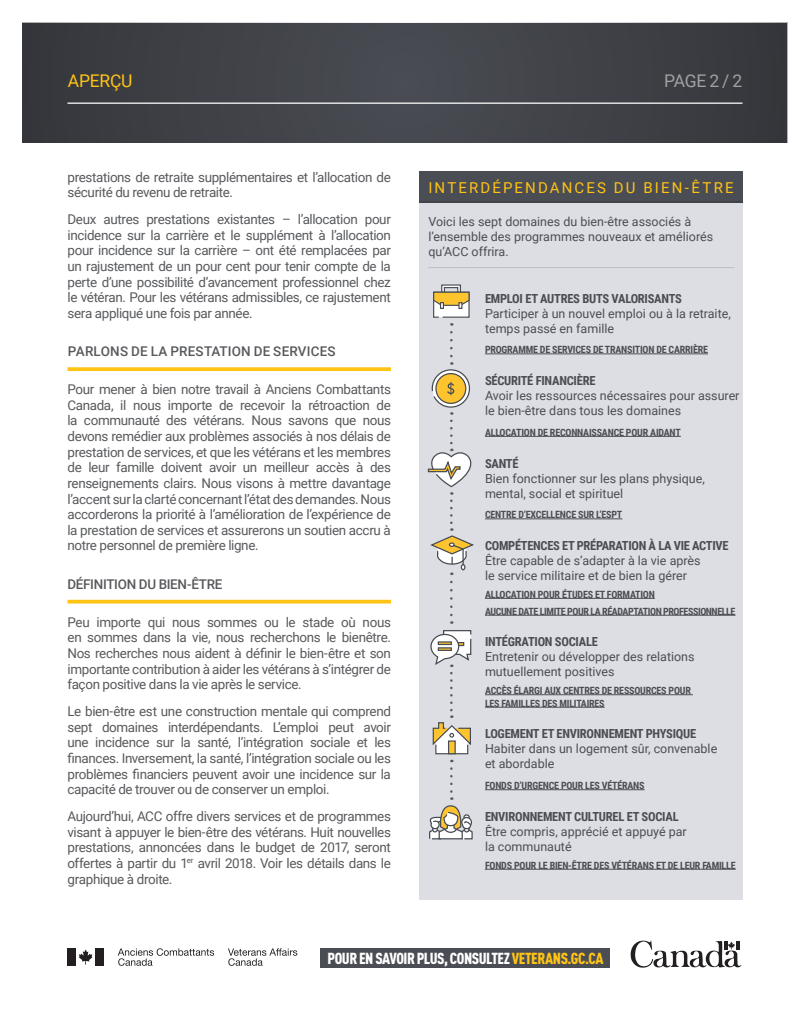
<style>
.page{position:relative;width:810px;height:1035px;background:#fff}
.page>*{position:absolute;margin:0;border:0;box-sizing:border-box;transform-origin:0 0}
.t1{font:17.5px "Roboto";color:#a1a0a2}
.t2{font:17.5px "Roboto";letter-spacing:-.015em;color:#ffc314}
.t3{font:900 15.75px "DIN Cond";letter-spacing:-.03em;color:#fff}
.Headers_-_Call_out_b{font:15px "Roboto";letter-spacing:.14em;color:#ffc314}
.Body{font:13.5px/15.6px "Roboto";letter-spacing:-.025em;color:#57595c;text-align:justify}
.Headings{font:500 13.5px "Roboto";letter-spacing:.005em;color:#57595c}
.Headings-2{font:500 13.5px "Roboto";letter-spacing:-.02em;color:#57595c}
.Headers_-_Call_out_b-2{font:12.5px/15px "Roboto";color:#4b4d54}
.t4{font:700 12.5px "Roboto Condensed";letter-spacing:-.02em;color:#4b4d54}
.t5{font:700 10px/12.5px "Roboto Condensed";letter-spacing:-.02em;color:#4b4d54}
.t6{font:700 10px "Roboto Condensed";letter-spacing:-.04em;color:#4b4d54}
.s1{color:#fec416}
</style>
<div class="page">
<div style="left:22px;top:22px;width:766px;height:121px;background:#3f4148"></div>
<hr style="left:68px;top:103px;width:674px;height:1px;background:#fff">
<svg style="left:68px;top:367px;width:323px;height:4px"></svg>
<svg style="left:68px;top:600px;width:323px;height:4px"></svg>
<div style="left:419px;top:201px;width:323px;height:699px;background:#dddee3"></div>
<div style="left:419px;top:172px;width:323px;height:31px;background:#4b4d54"></div>
<hr style="left:428px;top:267px;width:306px;height:1px;background:#bbbec7">
<svg style="left:433px;top:284px;width:37px;height:42px"></svg>
<svg style="left:431px;top:332px;width:39px;height:83px"></svg>
<svg style="left:427px;top:421px;width:45px;height:74px"></svg>
<svg style="left:430px;top:582px;width:42px;height:85px"></svg>
<svg style="left:430px;top:501px;width:44px;height:74px"></svg>
<svg style="left:432px;top:673px;width:39px;height:81px"></svg>
<svg style="left:429px;top:769px;width:44px;height:71px"></svg>
<hr style="left:485px;top:354px;width:223px;height:1px;background:#4b4d54">
<hr style="left:485px;top:436px;width:196px;height:1px;background:#4b4d54">
<hr style="left:485px;top:519px;width:137px;height:1px;background:#4b4d54">
<hr style="left:485px;top:598px;width:170px;height:1px;background:#4b4d54">
<hr style="left:485px;top:615px;width:251px;height:1px;background:#4b4d54">
<hr style="left:485px;top:694px;width:208px;height:1px;background:#4b4d54">
<hr style="left:485px;top:707px;width:120px;height:1px;background:#4b4d54">
<hr style="left:485px;top:789px;width:160px;height:1px;background:#4b4d54">
<hr style="left:485px;top:869px;width:251px;height:1px;background:#4b4d54">
<div style="left:321px;top:948px;width:289px;height:20px;background:#4b4d54"></div>
<svg style="left:631px;top:941px;width:110px;height:27px"></svg>
<svg style="left:228px;top:948px;width:69px;height:18px"></svg>
<svg style="left:118px;top:948px;width:96px;height:18px"></svg>
<div style="left:68px;top:948px;width:8px;height:18px;background:#231f20"></div>
<div style="left:95px;top:948px;width:9px;height:18px;background:#231f20"></div>
<svg style="left:79px;top:949px;width:13px;height:16px"></svg>
<p class="t2" style="left:68px;top:69px;width:66px">APERÇU</p>
<p class="t1" style="left:664px;top:69px;width:80px">PAGE 2 / 2</p>
<p class="Body" style="left:68px;top:169px;width:325px">prestations de retraite supplémentaires et l’allocation de sécurité du revenu de retraite.</p>
<p class="Body" style="left:68px;top:211px;width:325px">Deux autres prestations existantes – l’allocation pour incidence sur la carrière et le supplément à l’allocation pour incidence sur la carrière – ont été remplacées par un rajustement de un pour cent pour tenir compte de la perte d’une possibilité d’avancement professionnel chez le vétéran. Pour les vétérans admissibles, ce rajustement sera appliqué une fois par année.</p>
<p class="Headings" style="left:68px;top:342px;width:270px">PARLONS DE LA PRESTATION DE SERVICES</p>
<p class="Body" style="left:68px;top:381px;width:325px">Pour mener à bien notre travail à Anciens Combattants Canada, il nous importe de recevoir la rétroaction de la communauté des vétérans. Nous savons que nous devons remédier aux problèmes associés à nos délais de prestation de services, et que les vétérans et les membres de leur famille doivent avoir un meilleur accès à des renseignements clairs. Nous visons à mettre davantage l’accent sur la clarté concernant l’état des demandes. Nous accorderons la priorité à l’amélioration de l’expérience de la prestation de services et assurerons un soutien accru à notre personnel de première ligne.</p>
<p class="Headings-2" style="left:68px;top:574px;width:157px">DÉFINITION DU BIEN-ÊTRE</p>
<p class="Body" style="left:68px;top:614px;width:325px">Peu importe qui nous sommes ou le stade où nous en sommes dans la vie, nous recherchons le bienêtre.<br>Nos recherches nous aident à définir le bien-être et son importante contribution à aider les vétérans à s’intégrer de façon positive dans la vie après le service.</p>
<p class="Body" style="left:68px;top:703px;width:325px">Le bien-être est une construction mentale qui comprend sept domaines interdépendants. L’emploi peut avoir une incidence sur la santé, l’intégration sociale et les finances. Inversement, la santé, l’intégration sociale ou les problèmes financiers peuvent avoir une incidence sur la capacité de trouver ou de conserver un emploi.</p>
<p class="Body" style="left:68px;top:808px;width:325px">Aujourd’hui, ACC offre divers services et de programmes visant à appuyer le bien-être des vétérans. Huit nouvelles prestations, annoncées dans le budget de 2017, seront offertes à partir du 1<sup>er</sup> avril 2018. Voir les détails dans le graphique à droite.</p>
<p class="Headers_-_Call_out_b" style="left:428px;top:177px;width:307px">INTERDÉPENDANCES DU BIEN-ÊTRE</p>
<p class="Headers_-_Call_out_b-2" style="left:428px;top:213px;width:286px">Voici les sept domaines du bien-être associés à l’ensemble des programmes nouveaux et améliorés qu’ACC offrira.</p>
<p class="t4" style="left:485px;top:289px;width:198px">EMPLOI ET AUTRES BUTS VALORISANTS</p>
<p class="Headers_-_Call_out_b-2" style="left:485px;top:305px;width:247px">Participer à un nouvel emploi ou à la retraite, temps passé en famille</p>
<p class="t5" style="left:485px;top:343px;width:225px">PROGRAMME DE SERVICES DE TRANSITION DE CARRIÈRE</p>
<p class="t4" style="left:485px;top:372px;width:112px">SÉCURITÉ FINANCIÈRE</p>
<p class="Headers_-_Call_out_b-2" style="left:485px;top:388px;width:256px">Avoir les ressources nécessaires pour assurer le bien-être dans tous les domaines</p>
<p class="t5" style="left:485px;top:425px;width:197px">ALLOCATION DE RECONNAISSANCE POUR AIDANT</p>
<p class="t4" style="left:485px;top:454px;width:35px">SANTÉ</p>
<p class="Headers_-_Call_out_b-2" style="left:485px;top:470px;width:221px">Bien fonctionner sur les plans physique, mental, social et spirituel</p>
<p class="t5" style="left:485px;top:508px;width:139px">CENTRE D’EXCELLENCE SUR L’ESPT</p>
<p class="t4" style="left:485px;top:537px;width:245px">COMPÉTENCES ET PRÉPARATION À LA VIE ACTIVE</p>
<p class="Headers_-_Call_out_b-2" style="left:485px;top:553px;width:217px">Être capable de s’adapter à la vie après le service militaire et de bien la gérer</p>
<p class="t5" style="left:485px;top:587px;width:171px">ALLOCATION POUR ÉTUDES ET FORMATION</p>
<p class="t6" style="left:485px;top:604px;width:252px">AUCUNE DATE LIMITE POUR LA RÉADAPTATION PROFESSIONNELLE</p>
<p class="t4" style="left:485px;top:633px;width:114px">INTÉGRATION SOCIALE</p>
<p class="Headers_-_Call_out_b-2" style="left:485px;top:649px;width:211px">Entretenir ou développer des relations mutuellement positives</p>
<p class="t5" style="left:485px;top:684px;width:207px">ACCÈS ÉLARGI AUX CENTRES DE RESSOURCES POUR<br>LES FAMILLES DES MILITAIRES</p>
<p class="t4" style="left:485px;top:725px;width:213px">LOGEMENT ET ENVIRONNEMENT PHYSIQUE</p>
<p class="Headers_-_Call_out_b-2" style="left:485px;top:741px;width:234px">Habiter dans un logement sûr, convenable et abordable</p>
<p class="t5" style="left:485px;top:779px;width:161px">FONDS D’URGENCE POUR LES VÉTÉRANS</p>
<p class="t4" style="left:485px;top:808px;width:195px">ENVIRONNEMENT CULTUREL ET SOCIAL</p>
<p class="Headers_-_Call_out_b-2" style="left:485px;top:823px;width:203px">Être compris, apprécié et appuyé par la communauté</p>
<p class="t5" style="left:485px;top:858px;width:252px">FONDS POUR LE BIEN-ÊTRE DES VÉTÉRANS ET DE LEUR FAMILLE</p>
<p class="t3" style="left:327px;top:948px;width:278px">POUR EN SAVOIR PLUS, CONSULTEZ <span class="s1">VETERANS.GC.CA</span></p>
</div>
